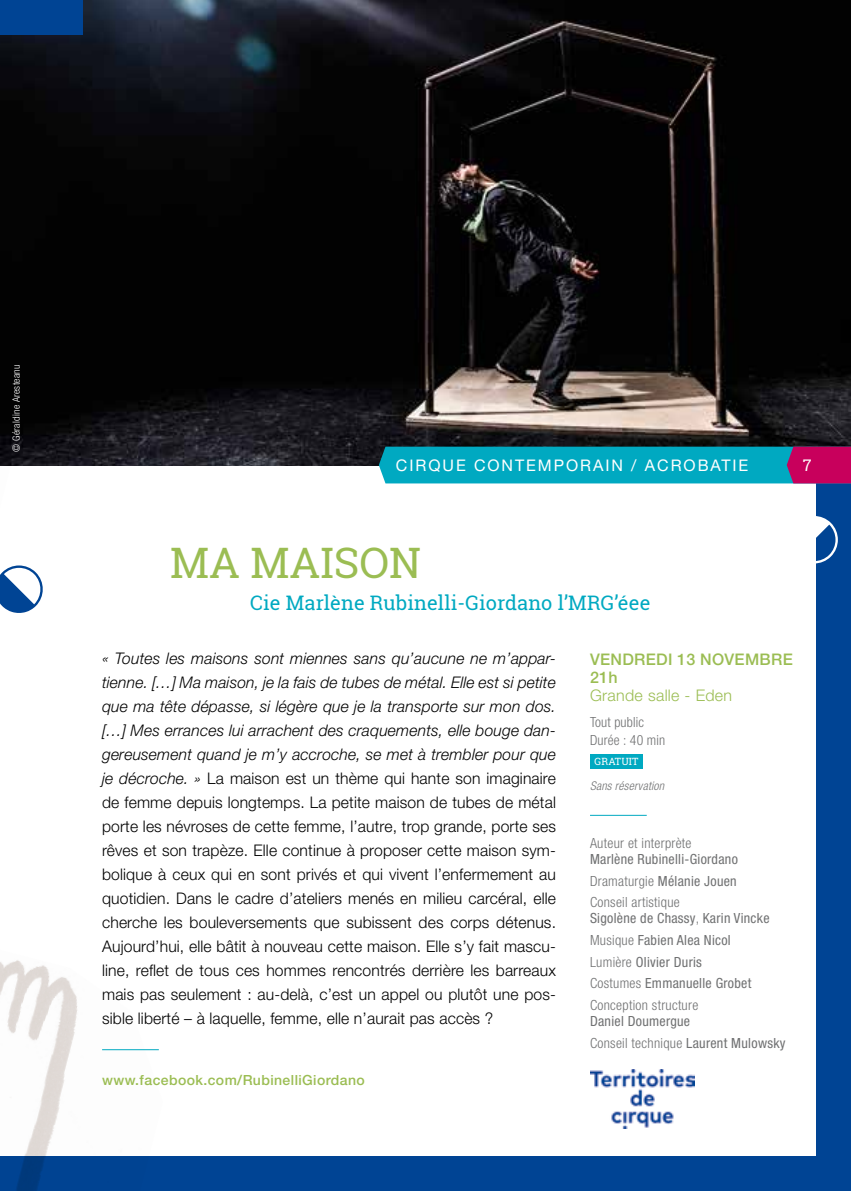
<style>
.page{position:relative;width:851px;height:1191px;background:#fff}
.page>*{position:absolute;margin:0;border:0;box-sizing:border-box;transform-origin:0 0}
.t1{font:42px "Roboto Slab";color:#9bbd53}
.t2{font:20px "Roboto Slab";letter-spacing:.005em;color:#00a9c1}
.t3{font:300 16px/24px "Helvetica Neue LT Std";letter-spacing:.01em;color:#000;text-align:justify}
.t4{font:16px "Helvetica Neue LT Std";letter-spacing:.12em;color:#fff}
.t5{font:500 16px/18px "Helvetica Neue LT Std";letter-spacing:.02em;color:#9bbd53}
.t6{font:300 16px "Helvetica Neue LT Std";letter-spacing:.02em;color:#9bbd53}
.t7{font:16px "Roboto Slab";color:#fff}
.t8{font:condensed 14px/21.6px "Helvetica Neue LT Std";letter-spacing:.02em;color:#707172}
.t9{font:300 condensed 14px/18px "Helvetica Neue LT Std";letter-spacing:.015em;color:#707172}
.t10{font:500 14px "Helvetica Neue LT Std";letter-spacing:.03em;color:#9bbd53}
.t11{font:italic 300 condensed 12px "Helvetica Neue LT Std";letter-spacing:.02em;color:#707172}
.t12{font:300 condensed 10px "Helvetica Neue LT Std";letter-spacing:.03em;color:#fff}
.t13{font:10px "Roboto Slab";letter-spacing:.01em;color:#fff}
.s1{font-style:italic}
.s2{font-weight:300}
</style>
<div class="page">
<div style="left:815px;top:471px;width:35px;height:720px;background:#004494"></div>
<div style="left:0;top:1157px;width:850px;height:34px;background:#004494"></div>
<img style="left:0;top:960px;width:163px;height:231px">
<img style="left:0;top:0;width:850px;height:465px">
<div style="left:590px;top:753px;width:53px;height:15px;background:#00a9c1"></div>
<svg style="left:379px;top:446px;width:471px;height:37px;background:#1a91b1"></svg>
<img style="left:590px;top:1069px;width:104px;height:59px">
<hr style="left:102px;top:1049px;width:57px;height:1px;background:#00a9c1">
<hr style="left:590px;top:815px;width:56px;height:1px;background:#00a9c1">
<svg style="left:0;top:565px;width:43px;height:48px"></svg>
<svg style="left:815px;top:516px;width:22px;height:50px"></svg>
<div style="left:0;top:0;width:82px;height:34px;background:#004494"></div>
<p class="t12" style="left:11px;top:452px;width:89px;rotate:-90deg">© Géraldine Aresteanu</p>
<p class="t4" style="left:396px;top:456px;width:354px">CIRQUE CONTEMPORAIN / ACROBATIE</p>
<p class="t7" style="left:802px;top:454px;width:10px">7</p>
<h1 class="t1" style="left:170px;top:534px;width:252px">MA MAISON</h1>
<p class="t2" style="left:250px;top:589px;width:401px">Cie Marlène Rubinelli-Giordano l’MRG’éee</p>
<p class="t3" style="left:102px;top:645px;width:455px"><span class="s1">« Toutes les maisons sont miennes sans qu’aucune ne m’appar&shy;tienne. […] Ma maison, je la fais de tubes de métal. Elle est si petite que ma tête dépasse, si légère que je la transporte sur mon dos. […] Mes errances lui arrachent des craquements, elle bouge dan&shy;gereusement quand je m’y accroche, se met à trembler pour que je décroche. »</span> La maison est un thème qui hante son imaginaire de femme depuis longtemps. La petite maison de tubes de métal porte les névroses de cette femme, l’autre, trop grande, porte ses rêves et son trapèze. Elle continue à proposer cette maison sym&shy;bolique à ceux qui en sont privés et qui vivent l’enfermement au quotidien. Dans le cadre d’ateliers menés en milieu carcéral, elle cherche les bouleversements que subissent des corps détenus.<br>Aujourd’hui, elle bâtit à nouveau cette maison. Elle s’y fait mascu&shy;line, reflet de tous ces hommes rencontrés derrière les barreaux mais pas seulement : au-delà, c’est un appel ou plutôt une pos&shy;sible liberté – à laquelle, femme, elle n’aurait pas accès ?</p>
<p class="t10" style="left:102px;top:1071px;width:264px">www.facebook.com/RubinelliGiordano</p>
<p class="t5" style="left:590px;top:650px;width:204px">VENDREDI 13 NOVEMBRE<br>21h</p>
<p class="t6" style="left:590px;top:685px;width:144px">Grande salle - Eden</p>
<p class="t9" style="left:590px;top:713px;width:77px">Tout public<br>Durée : 40 min</p>
<p class="t11" style="left:590px;top:779px;width:76px">Sans réservation</p>
<p class="t13" style="left:594px;top:754px;width:45px">GRATUIT</p>
<p class="t9" style="left:590px;top:834px;width:103px">Auteur et interprète</p>
<p class="t8" style="left:590px;top:848px;width:149px;text-align:justify">Marlène Rubinelli-Giordano <span class="s2">Dramaturgie</span> Mélanie Jouen <span class="s2">Conseil artistique</span></p>
<p class="t8" style="left:590px;top:907px;width:181px">Sigolène de Chassy<span class="s2">,</span> Karin Vincke<br><span class="s2">Musique</span> Fabien Alea Nicol<br><span class="s2">Lumière</span> Olivier Duris<br><span class="s2">Costumes</span> Emmanuelle Grobet<br><span class="s2">Conception structure</span></p>
<p class="t8" style="left:590px;top:1010px;width:197px">Daniel Doumergue<br><span class="s2">Conseil technique</span> Laurent Mulowsky</p>
</div>
